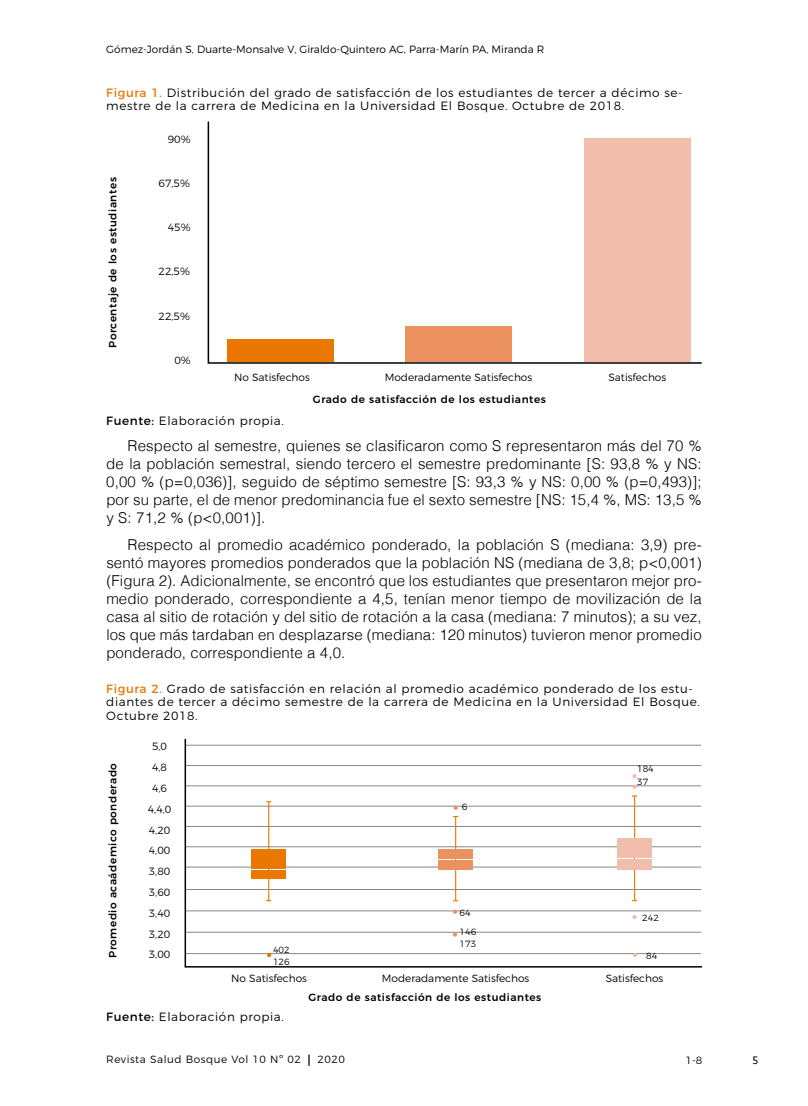
<style>
.page{position:relative;width:808px;height:1106px;background:#fff}
.page>*{position:absolute;margin:0;border:0;box-sizing:border-box;transform-origin:0 0}
.t1{font:300 15px/18px "Helvetica";letter-spacing:.01em;color:#000;text-align:justify}
.t2{font:300 12px/13.5px "Montserrat";letter-spacing:.05em;color:#000}
.t3{font:11.25px "Seravek";color:#000}
.t4{font:300 10.5px/20.9px "Montserrat";color:#000;text-align:center}
.t5{font:500 10.5px "Montserrat";letter-spacing:.05em;color:#000}
.t6{font:300 10.5px "Montserrat";letter-spacing:.05em;color:#000}
.t7{font:300 9px/12.5px "Montserrat";color:#000}
.s1{font-weight:400;color:#ea7700}
.s2{font-weight:400}
.s3{font-family:"Seravek";font-weight:500;font-size:11.25px}
</style>
<div class="page">
<svg style="left:207px;top:121px;width:495px;height:243px"></svg>
<div style="left:227px;top:339px;width:107px;height:22px;background:#ea7700"></div>
<div style="left:405px;top:326px;width:107px;height:35px;background:#ec9261"></div>
<div style="left:584px;top:138px;width:106px;height:223px;background:#f2beab"></div>
<svg style="left:184px;top:738px;width:519px;height:230px"></svg>
<hr style="left:268px;top:801px;width:1px;height:99px;background:#ea7700">
<hr style="left:455px;top:816px;width:1px;height:84px;background:#ea7700">
<hr style="left:634px;top:796px;width:1px;height:104px;background:#ea7700">
<div style="left:438px;top:849px;width:35px;height:10px;background:#ec9261"></div>
<div style="left:438px;top:860px;width:35px;height:10px;background:#ec9261"></div>
<div style="left:252px;top:849px;width:34px;height:20px;background:#ea7700"></div>
<div style="left:252px;top:870px;width:34px;height:9px;background:#ea7700"></div>
<div style="left:617px;top:838px;width:35px;height:19px;background:#f2beab"></div>
<div style="left:617px;top:859px;width:35px;height:11px;background:#f2beab"></div>
<svg style="left:267px;top:952px;width:4px;height:5px"></svg>
<svg style="left:453px;top:909px;width:4px;height:4px"></svg>
<svg style="left:453px;top:932px;width:4px;height:4px"></svg>
<svg style="left:453px;top:805px;width:5px;height:4px"></svg>
<svg style="left:632px;top:784px;width:5px;height:5px"></svg>
<svg style="left:632px;top:774px;width:5px;height:4px"></svg>
<svg style="left:633px;top:952px;width:4px;height:5px"></svg>
<svg style="left:632px;top:915px;width:5px;height:4px"></svg>
<p class="t4" style="left:106px;top:38px;width:440px">Gómez-Jordán S, Duarte-Monsalve V, Giraldo-Quintero AC, Parra-Marín PA, Miranda R</p>
<p class="t2" style="left:106px;top:85px;width:578px"><span class="s1">Figura 1.</span> Distribución del grado de satisfacción de los estudiantes de tercer a décimo se&shy;mestre de la carrera de Medicina en la Universidad El Bosque. Octubre de 2018.</p>
<p class="t5" style="left:104px;top:348px;width:172px;rotate:-90deg">Porcentaje de los estudiantes</p>
<p class="t4" style="left:168px;top:128px;width:24px">90%</p>
<p class="t4" style="left:159px;top:172px;width:33px">67,5%</p>
<p class="t4" style="left:168px;top:216px;width:24px">45%</p>
<p class="t4" style="left:159px;top:260px;width:33px">22,5%</p>
<p class="t4" style="left:159px;top:304px;width:33px">22,5%</p>
<p class="t4" style="left:174px;top:349px;width:18px">0%</p>
<p class="t4" style="left:234px;top:366px;width:77px">No Satisfechos</p>
<p class="t4" style="left:385px;top:366px;width:149px">Moderadamente Satisfechos</p>
<p class="t4" style="left:608px;top:366px;width:59px">Satisfechos</p>
<p class="t5" style="left:313px;top:390px;width:234px">Grado de satisfacción de los estudiantes</p>
<p class="t2" style="left:106px;top:412px;width:179px"><span class="s2">Fuente:</span> Elaboración propia.</p>
<p class="t1" style="left:106px;top:436px;width:597px;text-indent:21px">Respecto al semestre, quienes se clasificaron como S representaron más del 70 % de la población semestral, siendo tercero el semestre predominante [S: 93,8 % y NS:<br>0,00 % (p=0,036)], seguido de séptimo semestre [S: 93,3 % y NS: 0,00 % (p=0,493)]; por su parte, el de menor predominancia fue el sexto semestre [NS: 15,4 %, MS: 13,5 % y S: 71,2 % (p&lt;0,001)].</p>
<p class="t1" style="left:106px;top:534px;width:597px;text-indent:21px">Respecto al promedio académico ponderado, la población S (mediana: 3,9) pre&shy;sentó mayores promedios ponderados que la población NS (mediana de 3,8; p&lt;0,001) (Figura 2). Adicionalmente, se encontró que los estudiantes que presentaron mejor pro&shy;medio ponderado, correspondiente a 4,5, tenían menor tiempo de movilización de la casa al sitio de rotación y del sitio de rotación a la casa (mediana: 7 minutos); a su vez, los que más tardaban en desplazarse (mediana: 120 minutos) tuvieron menor promedio ponderado, correspondiente a 4,0.</p>
<p class="t2" style="left:106px;top:680px;width:595px"><span class="s1">Figura 2.</span> Grado de satisfacción en relación al promedio académico ponderado de los estu&shy;diantes de tercer a décimo semestre de la carrera de Medicina en la Universidad El Bosque.<br>Octubre 2018.</p>
<p class="t5" style="left:104px;top:958px;width:196px;rotate:-90deg">Promedio acaádemico ponderado</p>
<p class="t4" style="left:148px;top:735px;width:25px">5,0<br>4,8<br>4,6<br>4,4,0<br>4,20<br>4,00<br>3,80<br>3,60<br>3,40<br>3,20<br>3,00</p>
<p class="t7" style="left:273px;top:942px;width:18px">402<br>126</p>
<p class="t7" style="left:462px;top:799px;width:7px">6</p>
<p class="t7" style="left:460px;top:905px;width:13px">64</p>
<p class="t7" style="left:460px;top:924px;width:18px">146</p>
<p class="t7" style="left:460px;top:937px;width:18px">173</p>
<p class="t7" style="left:637px;top:761px;width:18px;line-height:13.2px">184<br>37</p>
<p class="t7" style="left:642px;top:911px;width:18px">242</p>
<p class="t7" style="left:646px;top:949px;width:13px">84</p>
<p class="t4" style="left:231px;top:967px;width:77px">No Satisfechos</p>
<p class="t4" style="left:382px;top:967px;width:149px">Moderadamente Satisfechos</p>
<p class="t4" style="left:606px;top:967px;width:59px">Satisfechos</p>
<p class="t5" style="left:308px;top:988px;width:234px">Grado de satisfacción de los estudiantes</p>
<p class="t2" style="left:106px;top:1008px;width:179px"><span class="s2">Fuente:</span> Elaboración propia.</p>
<p class="t6" style="left:106px;top:1051px;width:240px">Revista Salud Bosque Vol 10 Nº 02 <span class="s3">|</span> 2020</p>
<p class="t4" style="left:685px;top:1048px;width:18px">1-8</p>
<p class="t3" style="left:752px;top:1051px;width:7px">5</p>
</div>
